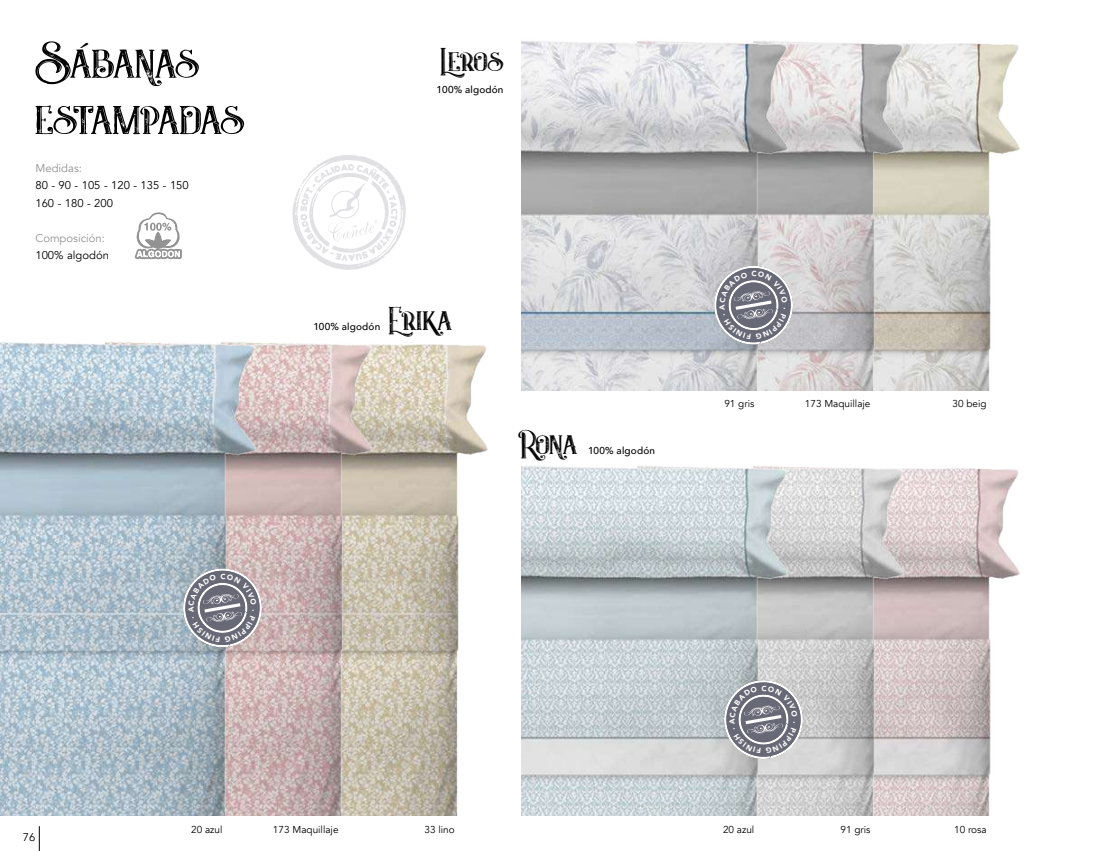
<style>
.page{position:relative;width:1117px;height:851px;background:#fff}
.page>*{position:absolute;margin:0;border:0;box-sizing:border-box;transform-origin:0 0}
.t1{font:56.25px/56.2px "Castile Inline Grunge";letter-spacing:-.015em;color:#000;scale:1.2 1}
.t2{font:37.5px "Castile Inline Grunge";letter-spacing:-.005em;color:#000;scale:1.2 1}
.t3{font:30px "Times";color:#000;scale:1.2 1}
.t4{font:11.25px/17.5px "Avenir";color:#000}
.t5{font:11.25px "Avenir";color:#939393}
.t6{font:10px "Avenir";color:#000}
.t7{font:500 10px "Avenir";letter-spacing:.02em;color:#000}
</style>
<div class="page">
<img style="left:905px;top:43px;width:115px;height:347px">
<img style="left:374px;top:344px;width:114px;height:471px">
<img style="left:905px;top:468px;width:115px;height:347px">
<img style="left:789px;top:42px;width:116px;height:348px">
<img style="left:258px;top:343px;width:116px;height:472px">
<img style="left:789px;top:467px;width:116px;height:348px">
<img style="left:521px;top:41px;width:268px;height:349px">
<img style="left:0;top:342px;width:258px;height:473px">
<img style="left:521px;top:466px;width:268px;height:349px">
<svg style="left:292px;top:155px;width:113px;height:115px"></svg>
<svg style="left:134px;top:212px;width:48px;height:47px"></svg>
<svg style="left:39px;top:826px;width:1px;height:24px"></svg>
<svg style="left:711px;top:263px;width:84px;height:84px;background:#999aa4"></svg>
<svg style="left:721px;top:677px;width:84px;height:84px;background:#9b9ca4"></svg>
<svg style="left:180px;top:565px;width:85px;height:85px;background:#9797a0"></svg>
<h1 class="t1" style="left:35px;top:40px;width:175px">Sabanas estampadas</h1>
<h3 class="t3" style="left:78px;top:24px;width:11px">´</h3>
<p class="t5" style="left:35px;top:161px;width:48px">Medidas:</p>
<p class="t4" style="left:35px;top:177px;width:155px">80 - 90 - 105 - 120 - 135 - 150<br>160 - 180 - 200</p>
<p class="t5" style="left:35px;top:231px;width:71px">Composición:</p>
<p class="t4" style="left:35px;top:247px;width:75px">100% algodón</p>
<h2 class="t2" style="left:440px;top:46px;width:54px">Leros</h2>
<p class="t7" style="left:436px;top:81px;width:68px">100% algodón</p>
<p class="t7" style="left:313px;top:317px;width:68px">100% algodón</p>
<h2 class="t2" style="left:389px;top:304px;width:54px">Erika</h2>
<h2 class="t2" style="left:518px;top:428px;width:51px">Rona</h2>
<p class="t7" style="left:588px;top:441px;width:68px">100% algodón</p>
<p class="t6" style="left:724px;top:397px;width:31px">91 gris</p>
<p class="t6" style="left:804px;top:397px;width:67px">173 Maquillaje</p>
<p class="t6" style="left:952px;top:397px;width:36px">30 beig</p>
<p class="t4" style="left:23px;top:828px;width:14px">76</p>
<p class="t6" style="left:191px;top:823px;width:33px">20 azul</p>
<p class="t6" style="left:273px;top:823px;width:67px">173 Maquillaje</p>
<p class="t6" style="left:424px;top:823px;width:32px">33 lino</p>
<p class="t6" style="left:722px;top:823px;width:33px">20 azul</p>
<p class="t6" style="left:840px;top:823px;width:31px">91 gris</p>
<p class="t6" style="left:953px;top:823px;width:34px">10 rosa</p>
</div>
